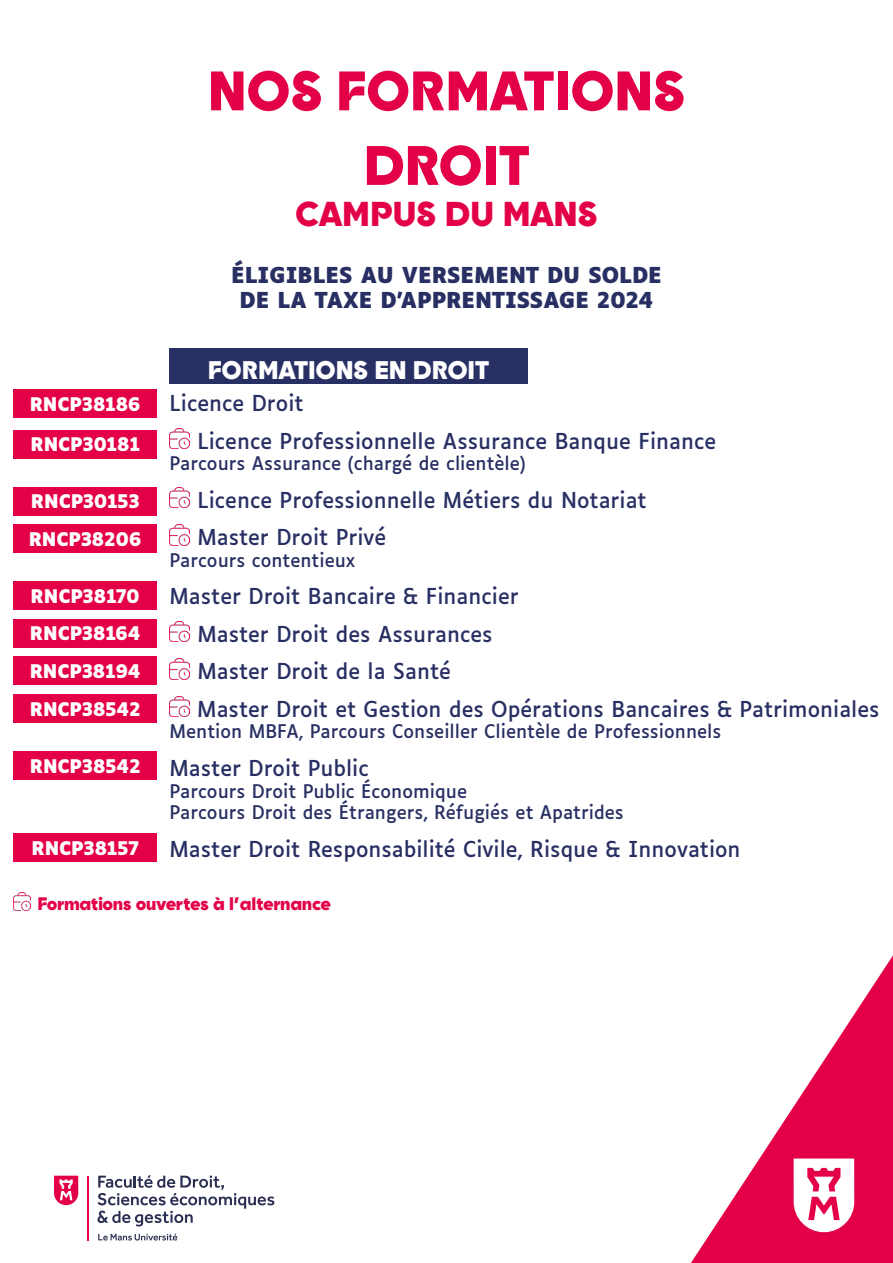
<style>
.page{position:relative;width:893px;height:1263px;background:#fff}
.page>*{position:absolute;margin:0;border:0;box-sizing:border-box;transform-origin:0 0}
.t1{font:900 55.5px/74.6px "Goia Display";letter-spacing:-.01em;color:#e30047;text-align:center}
.t2{font:900 34.5px "Goia Display";letter-spacing:-.02em;color:#e30047}
.t3{font:900 25.5px "Goia Display";letter-spacing:-.01em;color:#fff}
.t4{font:21px/37.5px "Luciole";color:#282f63}
.t5{font:700 21px/25.2px "Luciole";color:#282f63;text-align:center}
.t6{font:18px/21.6px "Luciole";color:#282f63}
.t7{font:700 18px/37.5px "Luciole";letter-spacing:-.01em;color:#fff}
.t8{font:900 18px "Goia Display";letter-spacing:-.015em;color:#e30047}
</style>
<div class="page">
<svg style="left:691px;top:955px;width:202px;height:308px"></svg>
<svg style="left:794px;top:1158px;width:60px;height:74px"></svg>
<div style="left:169px;top:349px;width:358px;height:35px;background:#282f63"></div>
<img style="left:169px;top:428px;width:21px;height:21px">
<img style="left:169px;top:487px;width:21px;height:21px">
<img style="left:169px;top:525px;width:21px;height:20px">
<img style="left:169px;top:621px;width:21px;height:21px">
<img style="left:169px;top:659px;width:21px;height:20px">
<img style="left:169px;top:696px;width:21px;height:21px">
<div style="left:13px;top:390px;width:144px;height:28px;background:#e30047"></div>
<div style="left:13px;top:430px;width:144px;height:28px;background:#e30047"></div>
<div style="left:13px;top:487px;width:144px;height:28px;background:#e30047"></div>
<div style="left:13px;top:525px;width:144px;height:28px;background:#e30047"></div>
<div style="left:13px;top:582px;width:144px;height:28px;background:#e30047"></div>
<div style="left:13px;top:619px;width:144px;height:28px;background:#e30047"></div>
<div style="left:13px;top:657px;width:144px;height:28px;background:#e30047"></div>
<div style="left:13px;top:694px;width:144px;height:28px;background:#e30047"></div>
<div style="left:13px;top:751px;width:144px;height:28px;background:#e30047"></div>
<div style="left:13px;top:834px;width:144px;height:28px;background:#e30047"></div>
<svg style="left:97px;top:1175px;width:177px;height:51px"></svg>
<hr style="left:87px;top:1176px;width:2px;height:64px;background:#e30048">
<svg style="left:54px;top:1176px;width:24px;height:29px"></svg>
<svg style="left:98px;top:1234px;width:79px;height:6px"></svg>
<img style="left:13px;top:892px;width:18px;height:18px">
<p class="t7" style="left:30px;top:386px;width:112px">RNCP38186</p>
<p class="t7" style="left:31px;top:426px;width:111px">RNCP30181</p>
<p class="t7" style="left:29px;top:483px;width:114px">RNCP30153<br>RNCP38206</p>
<p class="t7" style="left:30px;top:578px;width:112px;text-align:justify">RNCP38170<br>RNCP38164<br>RNCP38194<br>RNCP38542</p>
<p class="t7" style="left:30px;top:747px;width:112px">RNCP38542</p>
<p class="t7" style="left:32px;top:830px;width:109px">RNCP38157</p>
<h1 class="t1" style="left:208px;top:52px;width:479px">NOS FORMATIONS<br>DROIT</h1>
<h2 class="t2" style="left:295px;top:191px;width:304px">CAMPUS DU MANS</h2>
<p class="t5" style="left:231px;top:263px;width:432px">ÉLIGIBLES AU VERSEMENT DU SOLDE<br>DE LA TAXE D’APPRENTISSAGE 2024</p>
<p class="t3" style="left:208px;top:353px;width:283px">FORMATIONS EN DROIT</p>
<p class="t4" style="left:197px;top:383px;width:520px;text-indent:-28px">Licence Droit<br>Licence Professionnelle Assurance Banque Finance</p>
<p class="t6" style="left:169px;top:451px;width:358px">Parcours Assurance (chargé de clientèle)</p>
<p class="t4" style="left:197px;top:479px;width:451px">Licence Professionnelle Métiers du Notariat<br>Master Droit Privé</p>
<p class="t6" style="left:169px;top:548px;width:187px">Parcours contentieux</p>
<p class="t4" style="left:197px;top:576px;width:684px;text-indent:-28px">Master Droit Bancaire &amp; Financier<br>Master Droit des Assurances<br>Master Droit de la Santé<br>Master Droit et Gestion des Opérations Bancaires &amp; Patrimoniales</p>
<p class="t6" style="left:169px;top:719px;width:553px">Mention MBFA, Parcours Conseiller Clientèle de Professionnels</p>
<p class="t4" style="left:169px;top:748px;width:201px">Master Droit Public</p>
<p class="t6" style="left:169px;top:778px;width:456px">Parcours Droit Public Économique<br>Parcours Droit des Étrangers, Réfugiés et Apatrides</p>
<p class="t4" style="left:169px;top:828px;width:573px">Master Droit Responsabilité Civile, Risque &amp; Innovation</p>
<p class="t8" style="left:37px;top:892px;width:295px">Formations ouvertes à l’alternance</p>
</div>
